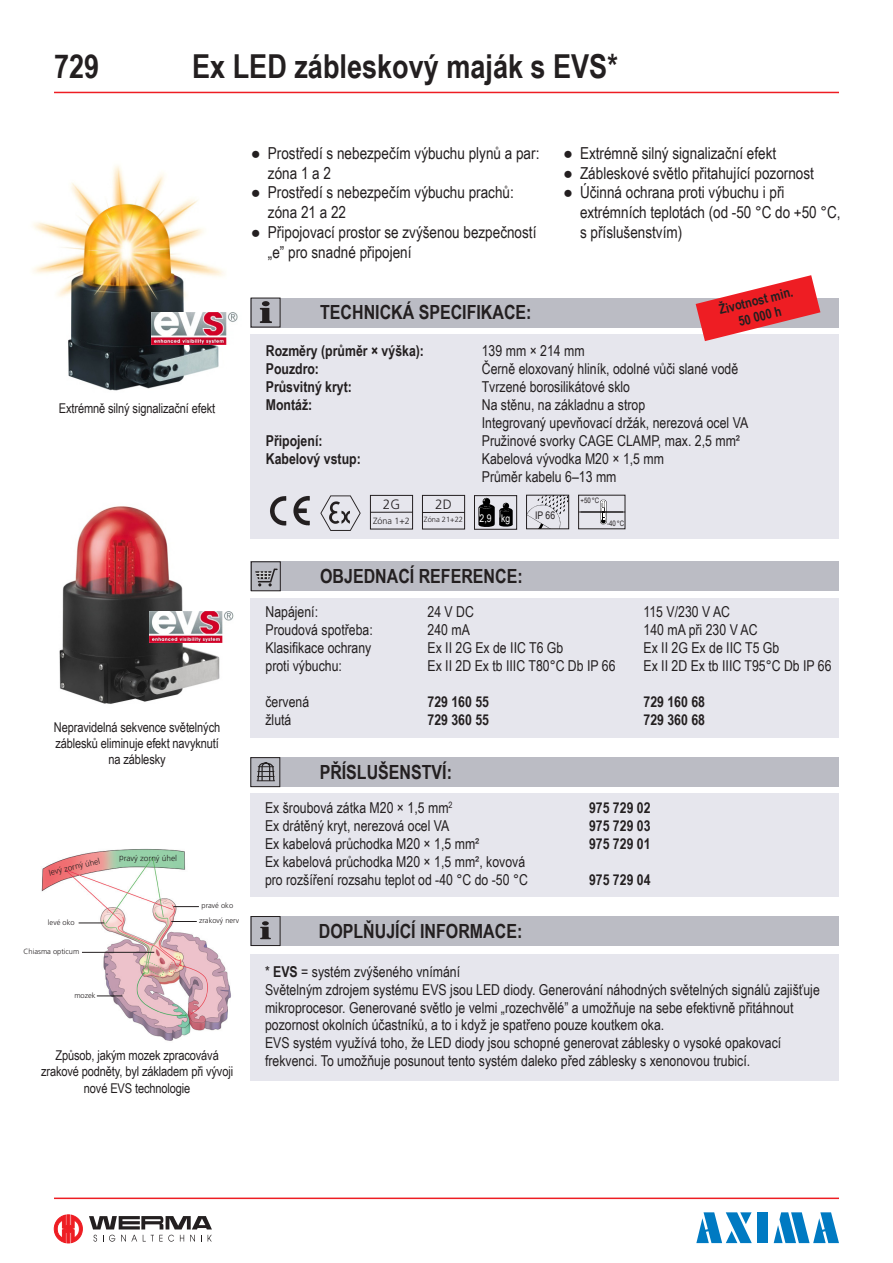
<style>
.page{position:relative;width:893px;height:1263px;background:#fff}
.page>*{position:absolute;margin:0;border:0;box-sizing:border-box;transform-origin:0 0}
.t1{font:700 33px "Arial Narrow";color:#231f20}
.t2{font:700 19.5px "Arial Narrow";color:#231f20}
.t3{font:16.5px/19.8px "Arial Narrow";color:#231f20}
.t4{font:15px/18px "Arial Narrow";color:#231f20}
.t5{font:700 15px "Arial Narrow";color:#231f20}
.t6{font:13.5px/16.2px "Arial Narrow";letter-spacing:-.01em;color:#231f20;text-align:center}
.t7{font:700 13.5px/16.2px "Arial Narrow";color:#231f20;text-align:center}
.t8{font:300 13.5px "Frutiger CE";color:#231f20}
.t9{font:10.5px "Arial Narrow";color:#fff}
.t10{font:10.5px "Arial Narrow";color:#231f20}
.t11{font:300 9px "Frutiger CE";color:#231f20}
.t12{font:300 8.25px "Frutiger CE";color:#231f20}
.t13{font:300 7.5px/15.3px "Frutiger CE";color:#231f20;text-align:center}
.t14{font:7.5px "Arial Narrow";color:#231f20}
.s1{font-weight:700}
</style>
<div class="page">
<img style="left:33px;top:165px;width:194px;height:226px">
<img style="left:151px;top:313px;width:87px;height:32px">
<hr style="left:54px;top:92px;width:785px;height:1px;background:#ee1d23">
<div style="left:251px;top:298px;width:588px;height:29px;background:#bbbcc4"></div>
<div style="left:251px;top:334px;width:588px;height:204px;background:#e6e6ed"></div>
<svg style="left:478px;top:498px;width:35px;height:29px"></svg>
<img style="left:270px;top:495px;width:40px;height:31px">
<svg style="left:528px;top:497px;width:39px;height:30px"></svg>
<svg style="left:600px;top:499px;width:7px;height:25px"></svg>
<div style="left:262px;top:301px;width:8px;height:5px;background:#231f20;border-radius:50%"></div>
<svg style="left:260px;top:308px;width:12px;height:15px"></svg>
<div style="left:474px;top:495px;width:43px;height:34px;border:1px solid #231f20"></div>
<div style="left:526px;top:495px;width:43px;height:34px;border:1px solid #231f20"></div>
<div style="left:251px;top:561px;width:588px;height:30px;background:#bbbcc4"></div>
<div style="left:251px;top:598px;width:588px;height:139px;background:#e6e6ed"></div>
<div style="left:251px;top:561px;width:30px;height:30px;border:1px solid #231f20"></div>
<svg style="left:255px;top:568px;width:23px;height:18px"></svg>
<hr style="left:54px;top:1197px;width:785px;height:2px;background:#ee1d23">
<svg style="left:54px;top:1215px;width:28px;height:28px"></svg>
<svg style="left:93px;top:1235px;width:4px;height:6px"></svg>
<svg style="left:103px;top:1235px;width:12px;height:6px"></svg>
<svg style="left:121px;top:1235px;width:16px;height:6px"></svg>
<svg style="left:143px;top:1235px;width:31px;height:6px"></svg>
<svg style="left:180px;top:1235px;width:4px;height:6px"></svg>
<svg style="left:190px;top:1235px;width:5px;height:6px"></svg>
<svg style="left:208px;top:1235px;width:4px;height:6px"></svg>
<svg style="left:89px;top:1216px;width:123px;height:13px"></svg>
<svg style="left:696px;top:1212px;width:56px;height:31px"></svg>
<div style="left:757px;top:1212px;width:11px;height:31px;background:#007ac2"></div>
<svg style="left:774px;top:1212px;width:65px;height:31px"></svg>
<hr style="left:578px;top:512px;width:47px;height:1px;background:#231f20">
<svg style="left:696px;top:275px;width:124px;height:66px"></svg>
<div style="left:251px;top:916px;width:588px;height:30px;background:#bbbcc4"></div>
<div style="left:251px;top:916px;width:29px;height:30px;border:1px solid #231f20"></div>
<img style="left:320px;top:495px;width:41px;height:35px">
<div style="left:370px;top:495px;width:43px;height:34px;border:1px solid #231f20"></div>
<div style="left:422px;top:495px;width:43px;height:34px;border:1px solid #231f20"></div>
<hr style="left:370px;top:512px;width:43px;height:1px;background:#231f20">
<hr style="left:422px;top:512px;width:43px;height:1px;background:#231f20">
<div style="left:250px;top:757px;width:588px;height:30px;background:#bbbcc4"></div>
<div style="left:250px;top:793px;width:588px;height:104px;background:#e6e6ed"></div>
<div style="left:250px;top:757px;width:30px;height:30px;border:1px solid #231f20"></div>
<svg style="left:257px;top:762px;width:18px;height:20px"></svg>
<svg style="left:260px;top:921px;width:11px;height:18px"></svg>
<div style="left:250px;top:954px;width:588px;height:126px;background:#e6e6ed"></div>
<img style="left:59px;top:506px;width:161px;height:198px">
<img style="left:149px;top:611px;width:85px;height:32px">
<img style="left:41px;top:849px;width:190px;height:192px">
<svg style="left:79px;top:923px;width:25px;height:1px"></svg>
<hr style="left:82px;top:952px;width:72px;height:1px;background:#231f20">
<svg style="left:97px;top:996px;width:25px;height:1px"></svg>
<svg style="left:173px;top:906px;width:26px;height:1px"></svg>
<svg style="left:171px;top:921px;width:26px;height:1px"></svg>
<h1 class="t1" style="left:54px;top:41px;width:47px">729</h1>
<h1 class="t1" style="left:192px;top:41px;width:427px">Ex LED zábleskový maják s EVS*</h1>
<p class="t6" style="left:59px;top:399px;width:158px">Extrémně silný signalizační efekt</p>
<p class="t3" style="left:268px;top:142px;width:273px;text-indent:-17px">● Prostředí s nebezpečím výbuchu plynů a par: zóna 1 a 2</p>
<p class="t3" style="left:268px;top:182px;width:247px;text-indent:-17px">● Prostředí s nebezpečím výbuchu prachů: zóna 21 a 22</p>
<p class="t3" style="left:268px;top:222px;width:270px;text-indent:-17px">● Připojovací prostor se zvýšenou bezpečností „e” pro snadné připojení</p>
<p class="t3" style="left:563px;top:142px;width:215px">● Extrémně silný signalizační efekt</p>
<p class="t3" style="left:563px;top:162px;width:252px">● Zábleskové světlo přitahující pozornost</p>
<p class="t3" style="left:580px;top:182px;width:262px;text-indent:-17px">● Účinná ochrana proti výbuchu i při extrémních teplotách (od -50 °C do +50 °C, s příslušenstvím)</p>
<p class="t7" style="left:717px;top:301px;width:77px;rotate:-14deg">Životnost min.<br>50 000 h</p>
<h2 class="t2" style="left:320px;top:298px;width:213px">TECHNICKÁ SPECIFIKACE:</h2>
<p class="t5" style="left:266px;top:340px;width:160px">Rozměry (průměr × výška):</p>
<p class="t4" style="left:482px;top:342px;width:104px">139 mm × 214 mm</p>
<p class="t5" style="left:266px;top:358px;width:55px">Pouzdro:</p>
<p class="t4" style="left:482px;top:360px;width:258px">Černě eloxovaný hliník, odolné vůči slané vodě</p>
<p class="t5" style="left:266px;top:376px;width:88px">Průsvitný kryt:</p>
<p class="t4" style="left:482px;top:378px;width:150px">Tvrzené borosilikátové sklo</p>
<p class="t5" style="left:266px;top:394px;width:48px">Montáž:</p>
<p class="t4" style="left:482px;top:396px;width:268px">Na stěnu, na základnu a strop<br>Integrovaný upevňovací držák, nerezová ocel VA</p>
<p class="t5" style="left:266px;top:430px;width:58px">Připojení:</p>
<p class="t4" style="left:482px;top:432px;width:260px">Pružinové svorky CAGE CLAMP, max. 2,5 mm²</p>
<p class="t5" style="left:266px;top:448px;width:97px">Kabelový vstup:</p>
<p class="t4" style="left:482px;top:450px;width:184px">Kabelová vývodka M20 × 1,5 mm<br>Průměr kabelu 6–13 mm</p>
<p class="t9" style="left:480px;top:510px;width:32px">2,9 kg</p>
<p class="t10" style="left:535px;top:507px;width:21px">IP 66</p>
<p class="t14" style="left:581px;top:495px;width:20px">+50 °C</p>
<p class="t8" style="left:383px;top:496px;width:19px">2G</p>
<p class="t11" style="left:373px;top:515px;width:38px">Zóna 1+2</p>
<p class="t8" style="left:435px;top:496px;width:18px">2D</p>
<p class="t13" style="left:424px;top:512px;width:41px">Zóna 21+22</p>
<p class="t14" style="left:607px;top:518px;width:19px">-40 °C</p>
<p class="t6" style="left:54px;top:718px;width:168px">Nepravidelná sekvence světelných záblesků eliminuje efekt navyknutí na záblesky</p>
<p class="t12" style="left:48px;top:868px;width:54px;rotate:-14deg">levý zorný úhel</p>
<p class="t12" style="left:119px;top:853px;width:59px;rotate:1deg">pravý zorný úhel</p>
<p class="t13" style="left:48px;top:915px;width:28px">levé oko</p>
<p class="t13" style="left:24px;top:944px;width:57px">Chiasma opticum</p>
<p class="t13" style="left:74px;top:987px;width:23px">mozek</p>
<p class="t13" style="left:199px;top:897px;width:41px">pravé oko zrakový nerv</p>
<p class="t6" style="left:41px;top:1047px;width:194px">Způsob, jakým mozek zpracovává zrakové podněty, byl základem při vývoji nové EVS technologie</p>
<h2 class="t2" style="left:320px;top:561px;width:204px">OBJEDNACÍ REFERENCE:</h2>
<p class="t4" style="left:265px;top:602px;width:54px">Napájení:</p>
<p class="t4" style="left:427px;top:602px;width:48px">24 V DC</p>
<p class="t4" style="left:643px;top:602px;width:88px">115 V/230 V AC</p>
<p class="t4" style="left:265px;top:620px;width:109px">Proudová spotřeba:</p>
<p class="t4" style="left:427px;top:620px;width:44px">240 mA</p>
<p class="t4" style="left:643px;top:620px;width:116px">140 mA při 230 V AC</p>
<p class="t4" style="left:265px;top:638px;width:107px">Klasifikace ochrany</p>
<p class="t4" style="left:427px;top:638px;width:137px">Ex II 2G Ex de IIC T6 Gb</p>
<p class="t4" style="left:643px;top:638px;width:137px">Ex II 2G Ex de IIC T5 Gb</p>
<p class="t4" style="left:265px;top:656px;width:78px">proti výbuchu:</p>
<p class="t4" style="left:427px;top:656px;width:190px">Ex II 2D Ex tb IIIC T80°C Db IP 66</p>
<p class="t4" style="left:643px;top:656px;width:190px">Ex II 2D Ex tb IIIC T95°C Db IP 66</p>
<p class="t4" style="left:265px;top:692px;width:45px">červená</p>
<p class="t5" style="left:427px;top:691px;width:63px">729 160 55</p>
<p class="t5" style="left:643px;top:691px;width:63px">729 160 68</p>
<p class="t4" style="left:265px;top:710px;width:27px">žlutá</p>
<p class="t5" style="left:427px;top:709px;width:63px">729 360 55</p>
<p class="t5" style="left:643px;top:709px;width:63px">729 360 68</p>
<h2 class="t2" style="left:320px;top:757px;width:134px">PŘÍSLUŠENSTVÍ:</h2>
<p class="t4" style="left:265px;top:798px;width:189px">Ex šroubová zátka M20 × 1,5 mm<sup>2</sup></p>
<p class="t5" style="left:589px;top:796px;width:63px">975 729 02</p>
<p class="t4" style="left:265px;top:816px;width:186px">Ex drátěný kryt, nerezová ocel VA</p>
<p class="t5" style="left:589px;top:814px;width:63px">975 729 03</p>
<p class="t4" style="left:265px;top:834px;width:216px">Ex kabelová průchodka M20 × 1,5 mm²</p>
<p class="t5" style="left:589px;top:832px;width:63px">975 729 01</p>
<p class="t4" style="left:265px;top:852px;width:264px">Ex kabelová průchodka M20 × 1,5 mm², kovová pro rozšíření rozsahu teplot od -40 °C do -50 °C</p>
<p class="t5" style="left:589px;top:868px;width:63px">975 729 04</p>
<h2 class="t2" style="left:319px;top:916px;width:205px">DOPLŇUJÍCÍ INFORMACE:</h2>
<p class="t4" style="left:265px;top:962px;width:556px">* <span class="s1">EVS</span> = systém zvýšeného vnímání<br>Světelným zdrojem systému EVS jsou LED diody. Generování náhodných světelných signálů zajišťuje mikroprocesor. Generované světlo je velmi „rozechvělé” a umožňuje na sebe efektivně přitáhnout</p>
<p class="t4" style="left:265px;top:1015px;width:518px">pozornost okolních účastníků, a to i když je spatřeno pouze koutkem oka.<br>EVS systém využívá toho, že LED diody jsou schopné generovat záblesky o vysoké opakovací frekvenci. To umožňuje posunout tento systém daleko před záblesky s xenonovou trubicí.</p>
</div>
